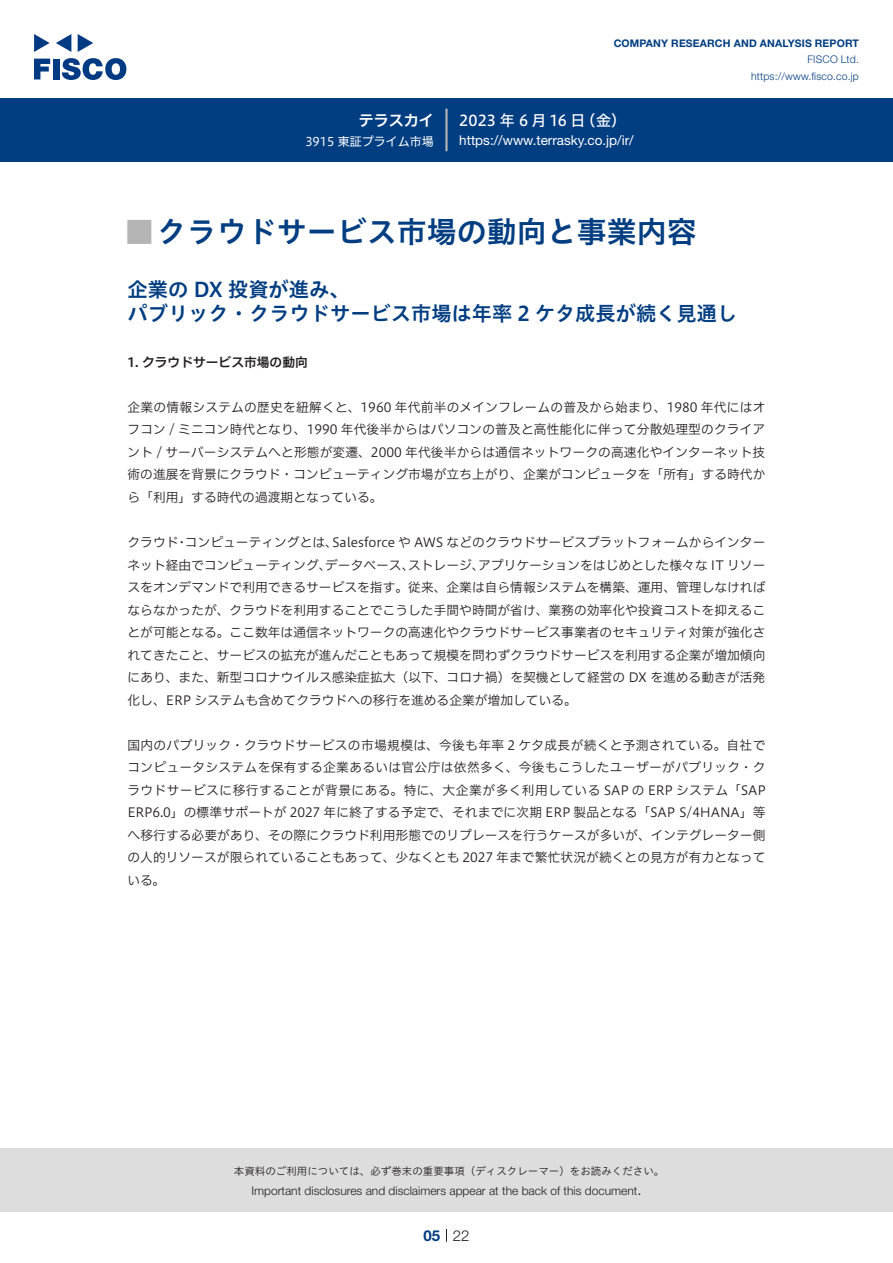
<style>
.page{position:relative;width:893px;height:1263px;background:#fff}
.page>*{position:absolute;margin:0;border:0;box-sizing:border-box;transform-origin:0 0}
.t1{font:30px "Hiragino UD Sans Std N W6";color:#003d81}
.t2{font:24px "Hiragino UD Sans Std N W6";color:#b5b5b6}
.t3{font:20.25px/24px "Hiragino UD Sans Std W6";color:#003d81}
.t4{font:15px "Hiragino UD Sans F Std N W5";letter-spacing:.005em;color:#fff}
.t5{font:15px "Hiragino UD Sans F Std N W6";color:#fff}
.t6{font:300 15px "Helvetica Neue LT Std";color:#231f20}
.t7{font:700 15px "Helvetica Neue LT Std";color:#003d81}
.t8{font:13.5px "Helvetica Neue LT Std";color:#fff}
.t9{font:12.75px/22.5px "Hiragino UD Sans F Std N W3";color:#231f20;text-align:justify}
.t10{font:12.75px "Hiragino UD Sans F Std N W6";color:#231f20}
.t11{font:300 12px "Helvetica Neue LT Std";color:#231f20}
.t12{font:12px "Hiragino UD Sans F Std N W4";color:#fff}
.t13{font:10.5px "Hiragino UD Sans Std W3";color:#231f20}
.t14{font:700 10.5px "Helvetica Neue LT Std";letter-spacing:.015em;color:#003d81}
.t15{font:300 10.5px/16.5px "Helvetica Neue LT Std";letter-spacing:.015em;color:#003d81;text-align:right}
</style>
<div class="page">
<div style="left:0;top:1148px;width:893px;height:64px;background:#ddd"></div>
<svg style="left:34px;top:59px;width:16px;height:20px"></svg>
<div style="left:53px;top:59px;width:6px;height:20px;background:#003a83"></div>
<svg style="left:62px;top:58px;width:64px;height:22px"></svg>
<svg style="left:34px;top:34px;width:16px;height:18px"></svg>
<svg style="left:78px;top:34px;width:15px;height:18px"></svg>
<svg style="left:56px;top:34px;width:15px;height:18px"></svg>
<div style="left:0;top:98px;width:893px;height:64px;background:#003d81"></div>
<hr style="left:445px;top:109px;width:3px;height:42px;background:#b5b5b6">
<svg style="left:446px;top:1229px;width:1px;height:13px"></svg>
<p class="t5" style="left:359px;top:109px;width:77px">テラスカイ</p>
<p class="t12" style="left:305px;top:132px;width:130px">3915 東証プライム市場</p>
<p class="t14" style="left:614px;top:37px;width:247px">COMPANY RESEARCH AND ANALYSIS REPORT</p>
<p class="t15" style="left:751px;top:51px;width:109px">FISCO Ltd. https://www.fisco.co j p.</p>
<p class="t4" style="left:581px;top:109px;width:47px">（金(</p>
<p class="t4" style="left:459px;top:109px;width:128px">2023 年 6 月 16 日</p>
<p class="t8" style="left:459px;top:132px;width:176px">https://www.terrasky. c o j p. /i r/</p>
<h1 class="t1" style="left:157px;top:209px;width:541px">クラウドサービス市場の動向と事業内容</h1>
<h2 class="t2" style="left:128px;top:213px;width:25px">█</h2>
<h3 class="t3" style="left:128px;top:276px;width:611px">企業の DX 投資が進み、<br>パブリック・クラウドサービス市場は年率 2 ケタ成長が続く見通し</h3>
<p class="t10" style="left:128px;top:352px;width:182px">1. クラウドサービス市場の動向</p>
<p class="t9" style="left:128px;top:395px;width:639px">企業の情報システムの歴史を紐解くと、1960 年代前半のメインフレームの普及から始まり、1980 年代にはオフコン / ミニコン時代となり、1990 年代後半からはパソコンの普及と高性能化に伴って分散処理型のクライアント / サーバーシステムへと形態が変遷、2000 年代後半からは通信ネットワークの高速化やインターネット技術の進展を背景にクラウド・コンピューティング市場が立ち上がり、企業がコンピュータを「所有」する時代から「利用」する時代の過渡期となっている。</p>
<p class="t9" style="left:332px;top:530px;width:435px">Salesforce や AWS などのクラウドサービスプラットフォームからインター</p>
<p class="t9" style="left:185px;top:530px;width:154px">コンピューティングとは、</p>
<p class="t9" style="left:128px;top:530px;width:52px">クラウド</p>
<p class="t9" style="left:175px;top:530px;width:14px">・</p>
<p class="t9" style="left:478px;top:553px;width:289px">アプリケーションをはじめとした様々な IT リソー</p>
<p class="t9" style="left:325px;top:553px;width:91px">データベース、</p>
<p class="t9" style="left:408px;top:553px;width:78px">ストレージ、</p>
<p class="t9" style="left:128px;top:553px;width:639px;text-align:left">ネット経由でコンピューティング、<br>スをオンデマンドで利用できるサービスを指す。従来、企業は自ら情報システムを構築、運用、管理しなければならなかったが、クラウドを利用することでこうした手間や時間が省け、業務の効率化や投資コストを抑えることが可能となる。ここ数年は通信ネットワークの高速化やクラウドサービス事業者のセキュリティ対策が強化されてきたこと、サービスの拡充が進んだこともあって規模を問わずクラウドサービスを利用する企業が増加傾向にあり、また、新型コロナウイルス感染症拡大（以下、コロナ禍）を契機として経営の DX を進める動きが活発化し、ERP システムも含めてクラウドへの移行を進める企業が増加している。</p>
<p class="t9" style="left:127px;top:733px;width:640px">国内のパブリック・クラウドサービスの市場規模は、今後も年率 2 ケタ成長が続くと予測されている。自社でコンピュータシステムを保有する企業あるいは官公庁は依然多く、今後もこうしたユーザーがパブリック・クラウドサービスに移行することが背景にある。特に、大企業が多く利用している SAP の ERP システム「SAP ERP6.0」の標準サポートが 2027 年に終了する予定で、それまでに次期 ERP 製品となる「SAP S/4HANA」等へ移行する必要があり、その際にクラウド利用形態でのリプレースを行うケースが多いが、インテグレーター側の人的リソースが限られていることもあって、少なくとも 2027 年まで繁忙状況が続くとの見方が有力となっている。</p>
<p class="t13" style="left:234px;top:1163px;width:432px">本資料のご利用については、必ず巻末の重要事項（ディスクレーマー）をお読みください。</p>
<p class="t6" style="left:637px;top:1180px;width:6px">.</p>
<p class="t11" style="left:251px;top:1183px;width:387px">Important disclosures and disclaimers appear at the back of this document</p>
<p class="t7" style="left:423px;top:1226px;width:18px">05</p>
<p class="t6" style="left:453px;top:1226px;width:18px">22</p>
</div>
